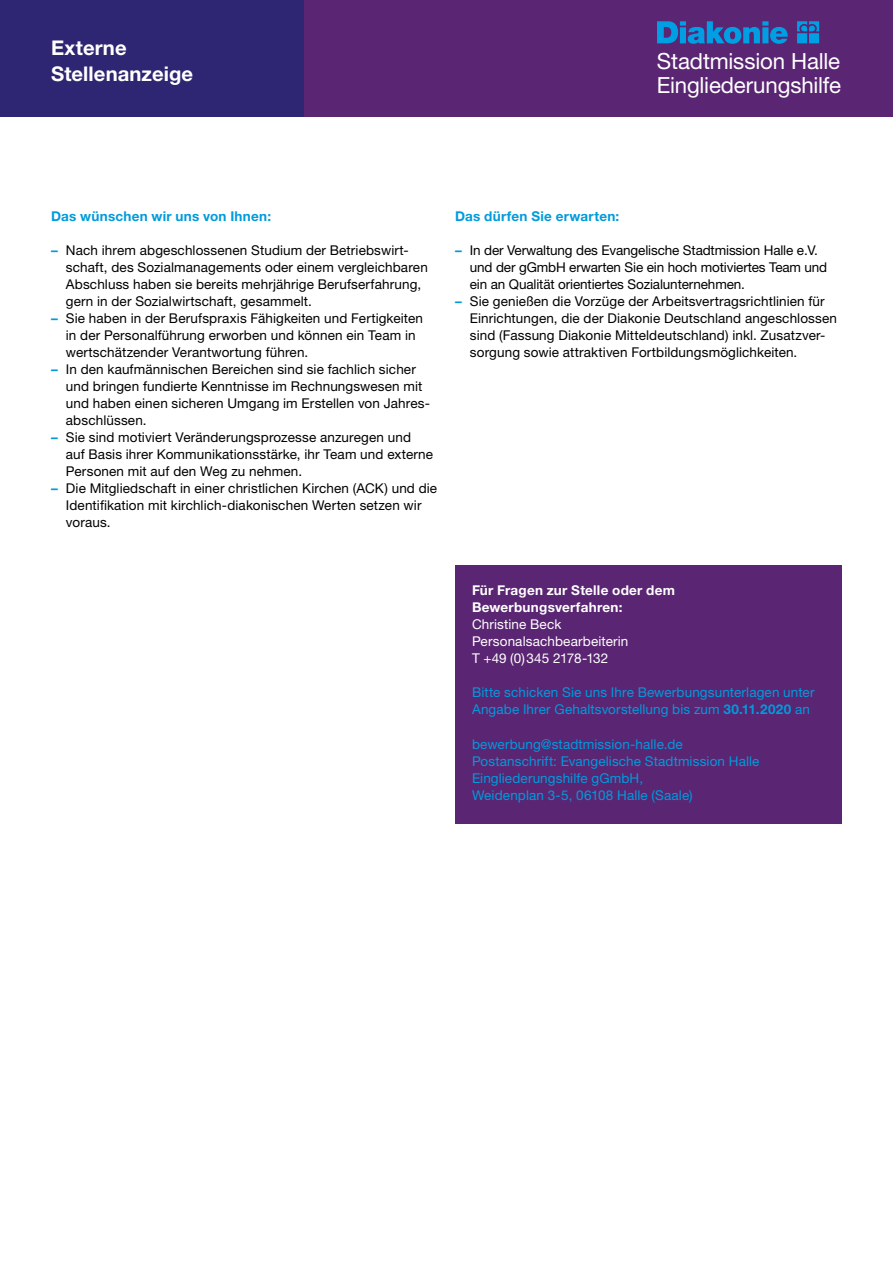
<style>
.page{position:relative;width:893px;height:1263px;background:#fff}
.page>*{position:absolute;margin:0;border:0;box-sizing:border-box;transform-origin:0 0}
.t1{font:22.2px/23.9px "Helvetica Neue LT Std";letter-spacing:-.01em;color:#fff}
.t2{font:700 20.25px/25.5px "Helvetica Neue LT Std";letter-spacing:.005em;color:#fff}
.t3{font:13.5px/17px "Helvetica Neue LT Std";letter-spacing:.01em;color:#000}
.t4{font:13.5px/17px "Helvetica Neue LT Std";letter-spacing:.01em;color:#009bdc}
.t5{font:13.5px/17px "Helvetica Neue LT Std";letter-spacing:-.01em;color:#000}
.t6{font:13.5px/17px "Helvetica Neue LT Std";letter-spacing:.01em;color:#fff}
.t7{font:700 13.5px "Helvetica Neue LT Std";letter-spacing:.02em;color:#009bdc}
.t8{font:700 13.5px/17px "Helvetica Neue LT Std";letter-spacing:.02em;color:#fff}
.s1{font-weight:700;color:#009bdc}
.s2{font-weight:700}
</style>
<div class="page">
<div style="left:303px;top:0;width:590px;height:116px;background:#5a2572"></div>
<div style="left:0;top:0;width:303px;height:116px;background:#2e2672"></div>
<div style="left:455px;top:566px;width:387px;height:258px;background:#5a2572"></div>
<svg style="left:657px;top:21px;width:162px;height:23px"></svg>
<h2 class="t2" style="left:51px;top:35px;width:144px">Externe<br>Stellenanzeige</h2>
<h1 class="t1" style="left:657px;top:49px;width:185px">Stadtmission Halle<br>Eingliederungshilfe</h1>
<p class="t7" style="left:51px;top:208px;width:222px">Das wünschen wir uns von Ihnen:</p>
<p class="t3" style="left:66px;top:242px;width:363px;text-indent:-15px"><span class="s1">–</span> Nach ihrem abgeschlossenen Studium der Betriebswirt&shy;schaft, des Sozialmanagements oder einem vergleichbaren Abschluss haben sie bereits mehrjährige Berufserfahrung, gern in der Sozialwirtschaft, gesammelt.</p>
<p class="t3" style="left:66px;top:310px;width:359px;text-indent:-15px"><span class="s1">–</span> Sie haben in der Berufspraxis Fähigkeiten und Fertigkeiten in der Personalführung erworben und können ein Team in wertschätzender Verantwortung führen.</p>
<p class="t3" style="left:66px;top:361px;width:366px;text-indent:-15px"><span class="s1">–</span> In den kaufmännischen Bereichen sind sie fachlich sicher und bringen fundierte Kenntnisse im Rechnungswesen mit und haben einen sicheren Umgang im Erstellen von Jahres&shy;abschlüssen.</p>
<p class="t3" style="left:66px;top:429px;width:369px;text-indent:-15px"><span class="s1">–</span> Sie sind motiviert Veränderungsprozesse anzuregen und auf Basis ihrer Kommunikationsstärke, ihr Team und externe<br>Personen mit auf den Weg zu nehmen.</p>
<p class="t3" style="left:66px;top:480px;width:373px;text-indent:-15px"><span class="s1">–</span> Die Mitgliedschaft in einer christlichen Kirchen (ACK) und die<br>Identifikation mit kirchlich-diakonischen Werten setzen wir voraus.</p>
<p class="t7" style="left:455px;top:208px;width:166px">Das dürfen Sie erwarten:</p>
<p class="t5" style="left:470px;top:242px;width:359px;text-indent:-15px"><span class="s1">–</span> In der Verwaltung des Evangelische Stadtmission Halle e.V. und der gGmbH erwarten Sie ein hoch motiviertes Team und ein an Qualität orientiertes Sozialunternehmen.</p>
<p class="t3" style="left:470px;top:293px;width:369px;text-indent:-15px"><span class="s1">–</span> Sie genießen die Vorzüge der Arbeitsvertragsrichtlinien für Einrichtungen, die der Diakonie Deutschland angeschlossen sind (Fassung Diakonie Mitteldeutschland) inkl. Zusatzver&shy;sorgung sowie attraktiven Fortbildungsmöglichkeiten.</p>
<p class="t8" style="left:472px;top:582px;width:204px">Für Fragen zur Stelle oder dem<br>Bewerbungsverfahren:</p>
<p class="t6" style="left:472px;top:616px;width:158px">Christine Beck<br>Personalsachbearbeiterin<br>T +49 (0)345 2178-132</p>
<p class="t4" style="left:472px;top:684px;width:344px">Bitte schicken Sie uns Ihre Bewerbungsunterlagen unter<br>Angabe Ihrer Gehaltsvorstellung bis zum <span class="s2">30.11.2020</span> an</p>
<p class="t4" style="left:472px;top:735px;width:289px">bewerbung@stadtmission-halle.de Postanschrift: Evangelische Stadtmission Halle Eingliederungshilfe gGmbH,<br>Weidenplan 3-5, 06108 Halle (Saale)</p>
</div>
